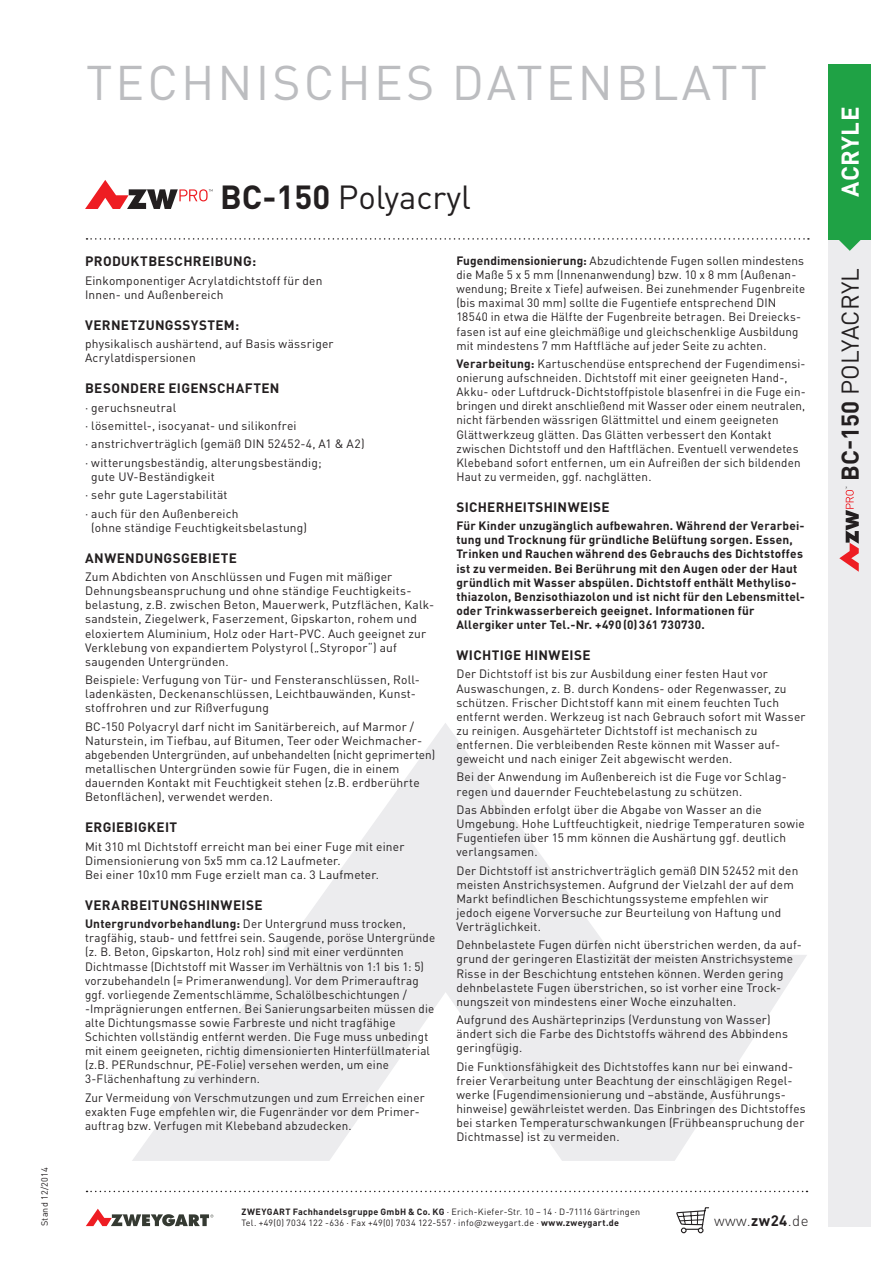
<style>
.page{position:relative;width:893px;height:1263px;background:#fff}
.page>*{position:absolute;margin:0;border:0;box-sizing:border-box;transform-origin:0 0}
.t1{font:48px "DIN Pro";letter-spacing:.065em;color:#bcbdc0}
.t2{font:33px "DIN Pro";color:#231f20}
.t3{font:24px "DIN Pro";letter-spacing:.005em;color:#231f20}
.t4{font:700 24px "DIN Pro";letter-spacing:.02em;color:#fff}
.t5{font:300 15px "DIN Pro";color:#231f20}
.t6{font:700 13.5px "DIN Pro";letter-spacing:.025em;color:#231f20}
.t7{font:12px/14.1px "DIN Pro";letter-spacing:.015em;color:#231f20}
.t8{font:700 12px/14.1px "DIN Pro";letter-spacing:.015em;color:#231f20}
.t9{font:9px "DIN Pro";letter-spacing:.025em;color:#231f20}
.s1{font-weight:700}
</style>
<div class="page">
<svg style="left:132px;top:723px;width:675px;height:438px"></svg>
<svg style="left:87px;top:1191px;width:720px;height:1px"></svg>
<svg style="left:86px;top:1209px;width:127px;height:17px"></svg>
<svg style="left:676px;top:1207px;width:33px;height:27px"></svg>
<div style="left:828px;top:64px;width:43px;height:1162px;background:#ececee"></div>
<svg style="left:87px;top:238px;width:722px;height:2px"></svg>
<svg style="left:839px;top:240px;width:22px;height:11px"></svg>
<div style="left:828px;top:64px;width:43px;height:176px;background:#1fa245"></div>
<svg style="left:839px;top:487px;width:20px;height:85px"></svg>
<svg style="left:85px;top:180px;width:128px;height:29px"></svg>
<p class="t9" style="left:38px;top:1226px;width:60px;rotate:-90deg">Stand 12/2014</p>
<h1 class="t1" style="left:86px;top:45px;width:683px">TECHNISCHES DATENBLATT</h1>
<h2 class="t2" style="left:220px;top:171px;width:252px"><span class="s1">BC-150</span> Polyacryl</h2>
<p class="t6" style="left:85px;top:250px;width:173px">PRODUKTBESCHREIBUNG:</p>
<p class="t7" style="left:85px;top:272px;width:239px">Einkomponentiger Acrylatdichtstoff für den<br>Innen- und Außenbereich</p>
<p class="t6" style="left:85px;top:314px;width:156px">VERNETZUNGSSYSTEM:</p>
<p class="t7" style="left:85px;top:335px;width:250px">physikalisch aushärtend, auf Basis wässriger<br>Acrylatdispersionen</p>
<p class="t6" style="left:85px;top:377px;width:196px">BESONDERE EIGENSCHAFTEN</p>
<p class="t7" style="left:85px;top:397px;width:281px;line-height:18.3px">· geruchsneutral<br>· lösemittel-, isocyanat- und silikonfrei<br>· anstrichverträglich (gemäß DIN 52452-4, A1 &amp; A2) · witterungsbeständig, alterungsbeständig;</p>
<p class="t7" style="left:85px;top:466px;width:155px;line-height:18.3px;text-indent:6px">gute UV-Beständigkeit<br>· sehr gute Lagerstabilität<br>· auch für den Außenbereich</p>
<p class="t7" style="left:91px;top:519px;width:217px">(ohne ständige Feuchtigkeitsbelastung)</p>
<p class="t6" style="left:85px;top:547px;width:153px">ANWENDUNGSGEBIETE</p>
<p class="t7" style="left:85px;top:568px;width:351px">Zum Abdichten von Anschlüssen und Fugen mit mäßiger Dehnungsbeanspruchung und ohne ständige Feuchtigkeits&shy;belastung, z.B. zwischen Beton, Mauerwerk, Putzflächen, Kalk&shy;sandstein, Ziegelwerk, Faserzement, Gipskarton, rohem und eloxiertem Aluminium, Holz oder Hart-PVC. Auch geeignet zur Verklebung von expandiertem Polystyrol („Styropor“) auf saugenden Untergründen.</p>
<p class="t7" style="left:85px;top:671px;width:335px">Beispiele: Verfugung von Tür- und Fensteranschlüssen, Roll&shy;ladenkästen, Deckenanschlüssen, Leichtbauwänden, Kunst&shy;stoffrohren und zur Rißverfugung</p>
<p class="t7" style="left:85px;top:718px;width:352px">BC-150 Polyacryl darf nicht im Sanitärbereich, auf Marmor / Naturstein, im Tiefbau, auf Bitumen, Teer oder Weichmacher&shy;abgebenden Untergründen, auf unbehandelten (nicht geprimerten) metallischen Untergründen sowie für Fugen, die in einem dauernden Kontakt mit Feuchtigkeit stehen (z.B. erdberührte Betonflächen), verwendet werden.</p>
<p class="t6" style="left:85px;top:816px;width:94px">ERGIEBIGKEIT</p>
<p class="t7" style="left:85px;top:838px;width:321px">Mit 310 ml Dichtstoff erreicht man bei einer Fuge mit einer<br>Dimensionierung von 5x5 mm ca.12 Laufmeter.<br>Bei einer 10x10 mm Fuge erzielt man ca. 3 Laufmeter.</p>
<p class="t6" style="left:85px;top:894px;width:179px">VERARBEITUNGSHINWEISE</p>
<p class="t7" style="left:85px;top:916px;width:352px"><span class="s1">Untergrundvorbehandlung:</span> Der Untergrund muss trocken, tragfähig, staub- und fettfrei sein. Saugende, poröse Untergründe (z. B. Beton, Gipskarton, Holz roh) sind mit einer verdünnten Dichtmasse (Dichtstoff mit Wasser im Verhältnis von 1:1 bis 1: 5) vorzubehandeln (= Primeranwendung). Vor dem Primerauftrag ggf. vorliegende Zementschlämme, Schalölbeschichtungen / -Imprägnierungen entfernen. Bei Sanierungsarbeiten müssen die alte Dichtungsmasse sowie Farbreste und nicht tragfähige Schichten vollständig entfernt werden. Die Fuge muss unbedingt mit einem geeigneten, richtig dimensionierten Hinterfüllmaterial (z.B. PERundschnur, PE-Folie) versehen werden, um eine 3-Flächenhaftung zu verhindern.</p>
<p class="t7" style="left:85px;top:1089px;width:341px">Zur Vermeidung von Verschmutzungen und zum Erreichen einer exakten Fuge empfehlen wir, die Fugenränder vor dem Primer&shy;auftrag bzw. Verfugen mit Klebeband abzudecken.</p>
<p class="t7" style="left:456px;top:252px;width:350px"><span class="s1">Fugendimensionierung:</span> Abzudichtende Fugen sollen mindestens die Maße 5 x 5 mm (Innenanwendung) bzw. 10 x 8 mm (Außenan&shy;wendung; Breite x Tiefe) aufweisen. Bei zunehmender Fugenbreite (bis maximal 30 mm) sollte die Fugentiefe entsprechend DIN 18540 in etwa die Hälfte der Fugenbreite betragen. Bei Dreiecks&shy;fasen ist auf eine gleichmäßige und gleichschenklige Ausbildung mit mindestens 7 mm Haftfläche auf jeder Seite zu achten.</p>
<p class="t7" style="left:456px;top:355px;width:351px"><span class="s1">Verarbeitung:</span> Kartuschendüse entsprechend der Fugendimensi&shy;onierung aufschneiden. Dichtstoff mit einer geeigneten Hand-, Akku- oder Luftdruck-Dichtstoffpistole blasenfrei in die Fuge ein&shy;bringen und direkt anschließend mit Wasser oder einem neutralen, nicht färbenden wässrigen Glättmittel und einem geeigneten Glättwerkzeug glätten. Das Glätten verbessert den Kontakt zwischen Dichtstoff und den Haftflächen. Eventuell verwendetes Klebeband sofort entfernen, um ein Aufreißen der sich bildenden Haut zu vermeiden, ggf. nachglätten.</p>
<p class="t6" style="left:456px;top:496px;width:155px">SICHERHEITSHINWEISE</p>
<p class="t8" style="left:456px;top:517px;width:350px">Für Kinder unzugänglich aufbewahren. Während der Verarbei&shy;tung und Trocknung für gründliche Belüftung sorgen. Essen, Trinken und Rauchen während des Gebrauchs des Dichtstoffes ist zu vermeiden. Bei Berührung mit den Augen oder der Haut gründlich mit Wasser abspülen. Dichtstoff enthält Methyliso&shy;thiazolon, Benzisothiazolon und ist nicht für den Lebensmittel&shy;oder Trinkwasserbereich geeignet. Informationen für Allergiker unter Tel.-Nr. +490(0)361 730730.</p>
<p class="t6" style="left:456px;top:644px;width:136px">WICHTIGE HINWEISE</p>
<p class="t7" style="left:456px;top:666px;width:351px">Der Dichtstoff ist bis zur Ausbildung einer festen Haut vor Auswaschungen, z. B. durch Kondens- oder Regenwasser, zu schützen. Frischer Dichtstoff kann mit einem feuchten Tuch entfernt werden. Werkzeug ist nach Gebrauch sofort mit Wasser zu reinigen. Ausgehärteter Dichtstoff ist mechanisch zu entfernen. Die verbleibenden Reste können mit Wasser auf&shy;geweicht und nach einiger Zeit abgewischt werden.</p>
<p class="t7" style="left:456px;top:769px;width:330px">Bei der Anwendung im Außenbereich ist die Fuge vor Schlag&shy;regen und dauernder Feuchtebelastung zu schützen.</p>
<p class="t7" style="left:456px;top:801px;width:350px">Das Abbinden erfolgt über die Abgabe von Wasser an die Umgebung. Hohe Luftfeuchtigkeit, niedrige Temperaturen sowie Fugentiefen über 15 mm können die Aushärtung ggf. deutlich verlangsamen.</p>
<p class="t7" style="left:456px;top:862px;width:343px">Der Dichtstoff ist anstrichverträglich gemäß DIN 52452 mit den meisten Anstrichsystemen. Aufgrund der Vielzahl der auf dem Markt befindlichen Beschichtungssysteme empfehlen wir jedoch eigene Vorversuche zur Beurteilung von Haftung und Verträglichkeit.</p>
<p class="t7" style="left:456px;top:937px;width:347px">Dehnbelastete Fugen dürfen nicht überstrichen werden, da auf&shy;grund der geringeren Elastizität der meisten Anstrichsysteme Risse in der Beschichtung entstehen können. Werden gering dehnbelastete Fugen überstrichen, so ist vorher eine Trock&shy;nungszeit von mindestens einer Woche einzuhalten.</p>
<p class="t7" style="left:456px;top:1011px;width:333px">Aufgrund des Aushärteprinzips (Verdunstung von Wasser) ändert sich die Farbe des Dichtstoffs während des Abbindens geringfügig.</p>
<p class="t7" style="left:456px;top:1058px;width:351px">Die Funktionsfähigkeit des Dichtstoffes kann nur bei einwand&shy;freier Verarbeitung unter Beachtung der einschlägigen Regel&shy;werke (Fugendimensionierung und –abstände, Ausführungs&shy;hinweise) gewährleistet werden. Das Einbringen des Dichtstoffes bei starken Temperaturschwankungen (Frühbeanspruchung der Dichtmasse) ist zu vermeiden.</p>
<p class="t9" style="left:241px;top:1205px;width:400px"><span class="s1">ZWEYGART Fachhandelsgruppe GmbH &amp; Co. KG</span> · Erich-Kiefer-Str. 10 – 14 · D-71116 Gärtringen</p>
<p class="t9" style="left:241px;top:1215px;width:379px">Tel. +49(0) 7034 122 -636 · Fax +49(0) 7034 122-557 · info@zweygart.de · <span class="s1">www.zweygart.de</span></p>
<p class="t5" style="left:714px;top:1209px;width:96px">www.<span class="s1">zw24</span>.de</p>
<h3 class="t4" style="left:830px;top:197px;width:91px;rotate:-90deg">ACRYLE</h3>
<h3 class="t3" style="left:831px;top:481px;width:214px;rotate:-90deg"><span class="s1">BC-150</span> POLYACRYL</h3>
</div>
